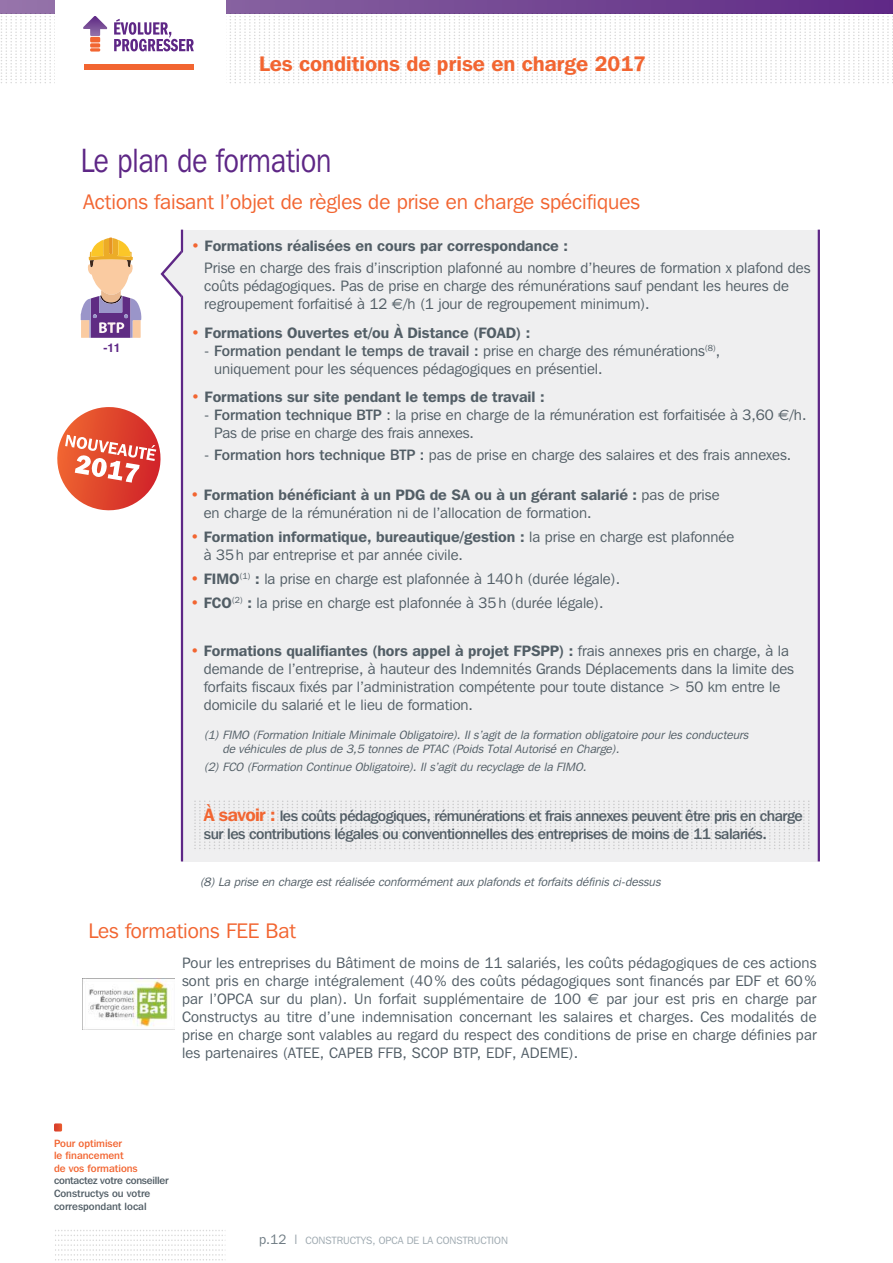
<style>
.page{position:relative;width:893px;height:1263px;background:#fff}
.page>*{position:absolute;margin:0;border:0;box-sizing:border-box;transform-origin:0 0}
.t1{font:33.45px "Franklin Gothic IT Cby BT";color:#5e2786;scale:.85 1}
.t2{font:21px "Franklin Gothic IT Cby BT";color:#f26531}
.t3{font:600 21px "Franklin Gothic IT Cby BT";color:#f26531}
.t4{font:15px/18px "Franklin Gothic IT Cby BT";color:#525e66}
.t5{font:500 15px/18px "Franklin Gothic IT Cby BT";letter-spacing:-.03em;color:#525e66}
.t6{font:600 15px "Franklin Gothic IT Cby BT";color:#525e66}
.t7{font:italic 12px/14.4px "Franklin Gothic IT Cby BT";color:#525e66}
.t8{font:700 12px "Helvetica";color:#5e2786}
.t9{font:500 10.5px/12.6px "Franklin Gothic IT Cby BT";color:#525e66}
.t10{font:500 10.5px/12.6px "Franklin Gothic IT Cby BT";color:#f26531}
.t11{font:10.5px "Franklin Gothic IT Cby BT";color:#9ea9b0}
.s1{font-weight:600;color:#f26531}
.s2{font-weight:600}
.s3{font-family:"Euro Sans"}
.s4{color:#f26531}
.s5{font-weight:500}
.s6{font-weight:600;font-size:18px;color:#f26531}
.s7{font-size:13.5px;color:#6f7c84}
.s8{font-size:13.5px}
</style>
<div class="page">
<svg style="left:54px;top:1123px;width:8px;height:8px"></svg>
<svg style="left:0;top:0;width:893px;height:13px;background:#754894"></svg>
<div style="left:55px;top:0;width:170px;height:96px;background:#fff"></div>
<svg style="left:0;top:13px;width:893px;height:71px"></svg>
<svg style="left:55px;top:1230px;width:171px;height:31px"></svg>
<div style="left:182px;top:230px;width:636px;height:631px;background:#efeff0"></div>
<svg style="left:194px;top:800px;width:616px;height:49px"></svg>
<hr style="left:181px;top:230px;width:2px;height:631px;background:#5e2786">
<hr style="left:818px;top:230px;width:2px;height:631px;background:#5e2786">
<svg style="left:161px;top:250px;width:23px;height:48px"></svg>
<img style="left:82px;top:978px;width:93px;height:52px">
<svg style="left:57px;top:407px;width:104px;height:104px"></svg>
<svg style="left:81px;top:237px;width:60px;height:101px"></svg>
<h2 class="t3" style="left:259px;top:51px;width:388px">Les conditions de prise en charge 2017</h2>
<h1 class="t1" style="left:81px;top:140px;width:296px">Le plan de formation</h1>
<h2 class="t2" style="left:83px;top:189px;width:558px">Actions faisant l’objet de règles de prise en charge spécifiques</h2>
<p class="t4" style="left:204px;top:235px;width:608px;line-height:22.2px;text-indent:-13px"><span class="s1">•</span> <span class="s2">Formations réalisées en cours par correspondance :<br></span>Prise en charge des frais d’inscription plafonné au nombre d’heures de formation x plafond des</p>
<p class="t4" style="left:204px;top:277px;width:586px">coûts pédagogiques. Pas de prise en charge des rémunérations sauf pendant les heures de regroupement forfaitisé à 12 <span class="s3">€</span>/h (1 jour de regroupement minimum).</p>
<p class="t6" style="left:191px;top:323px;width:341px"><span class="s4">•</span> Formations Ouvertes et/ou À Distance (FOAD) :</p>
<p class="t4" style="left:214px;top:341px;width:508px;text-indent:-10px">- <span class="s5">Formation pendant le temps de travail :</span> prise en charge des rémunérations<sup>(8)</sup>, uniquement pour les séquences pédagogiques en présentiel.</p>
<p class="t6" style="left:191px;top:387px;width:355px"><span class="s4">•</span> Formations sur site pendant le temps de travail :</p>
<p class="t4" style="left:214px;top:405px;width:594px;text-indent:-10px">- <span class="s5">Formation technique BTP</span> : la prise en charge de la rémunération est forfaitisée à 3,60 <span class="s3">€</span>/h.<br>Pas de prise en charge des frais annexes.</p>
<p class="t4" style="left:204px;top:446px;width:588px">- <span class="s5">Formation hors technique BTP :</span> pas de prise en charge des salaires et des frais annexes.</p>
<p class="t8" style="left:103px;top:338px;width:18px">-11</p>
<p class="t4" style="left:204px;top:485px;width:517px;text-indent:-13px"><span class="s1">•</span> <span class="s2">Formation bénéficiant à un PDG de SA ou à un gérant salarié :</span> pas de prise en charge de la rémunération ni de l’allocation de formation.</p>
<p class="t4" style="left:204px;top:527px;width:532px;text-indent:-13px"><span class="s1">•</span> <span class="s2">Formation informatique, bureautique/gestion :</span> la prise en charge est plafonnée à 35h par entreprise et par année civile.</p>
<p class="t4" style="left:190px;top:569px;width:431px"><span class="s1">•</span> <span class="s2">FIMO</span><sup>(1)</sup> <span class="s2">:</span> la prise en charge est plafonnée à 140h (durée légale).</p>
<p class="t4" style="left:190px;top:593px;width:415px"><span class="s1">•</span> <span class="s2">FCO</span><sup>(2)</sup> <span class="s2">:</span> la prise en charge est plafonnée à 35h (durée légale).</p>
<p class="t4" style="left:204px;top:641px;width:592px;text-indent:-13px"><span class="s1">•</span> <span class="s2">Formations qualifiantes (hors appel à projet FPSPP) :</span> frais annexes pris en charge, à la demande de l’entreprise, à hauteur des Indemnités Grands Déplacements dans la limite des forfaits fiscaux fixés par l’administration compétente pour toute distance &gt; 50 km entre le domicile du salarié et le lieu de formation.</p>
<p class="t7" style="left:222px;top:727px;width:530px;text-indent:-19px">(1)FIMO (Formation Initiale Minimale Obligatoire).Ils’agitde la formation obligatoire pourlesconducteurs de véhiculesde plusde 3,5 tonnesde PTAC (PoidsTotalAutorisé en Charge).</p>
<p class="t7" style="left:204px;top:759px;width:387px">(2)FCO (Formation Continue Obligatoire).Ils’agitdu recyclage de la FIMO.</p>
<p class="t5" style="left:204px;top:807px;width:600px"><span class="s6">À savoir :</span> les coûts pédagogiques, rémunérations et frais annexes peuvent être pris en charge sur les contributions légales ou conventionnelles des entreprises de moins de 11 salariés.</p>
<p class="t7" style="left:200px;top:874px;width:465px">(8)La prise en charge estréalisée conformémentauxplafondsetforfaitsdéfinisci-dessus</p>
<h2 class="t2" style="left:88px;top:917px;width:209px">Les formations FEE Bat</h2>
<p class="t4" style="left:182px;top:954px;width:636px;text-align:justify">Pour les entreprises du Bâtiment de moins de 11 salariés, les coûts pédagogiques de ces actions sont pris en charge intégralement (40% des coûts pédagogiques sont financés par EDF et 60% par l’OPCA sur du plan). Un forfait supplémentaire de 100 <span class="s3">€</span> par jour est pris en charge par Constructys au titre d’une indemnisation concernant les salaires et charges. Ces modalités de prise en charge sont valables au regard du respect des conditions de prise en charge définies par les partenaires (ATEE, CAPEB FFB, SCOP BTP , EDF, ADEME).</p>
<p class="t10" style="left:54px;top:1136px;width:85px">Pour optimiser<br>le financement de vos formations</p>
<p class="t9" style="left:54px;top:1174px;width:116px">contactez votre conseiller<br>Constructys ou votre correspondant local</p>
<p class="t11" style="left:259px;top:1234px;width:250px"><span class="s7">p.12</span> <span class="s8">l</span> CONSTRUCTYS, OPCA DE LA CONSTRUCTION</p>
</div>
